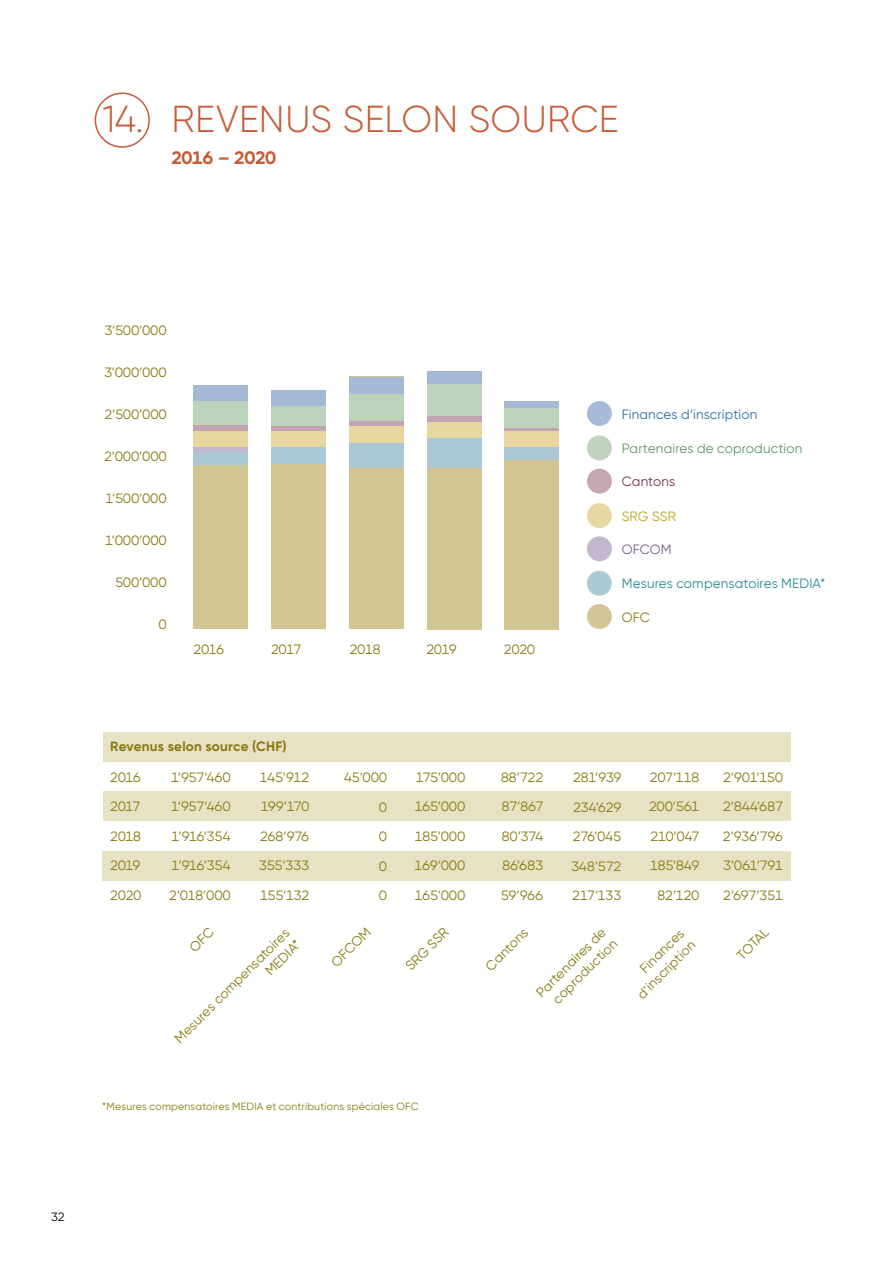
<style>
.page{position:relative;width:893px;height:1263px;background:#fff}
.page>*{position:absolute;margin:0;border:0;box-sizing:border-box;transform-origin:0 0}
.t1{font:300 37.5px "Gilroy";letter-spacing:.005em;color:#c75b35}
.t2{font:700 18px "Gilroy";letter-spacing:.005em;color:#c75b35}
.t3{font:13.5px/29.5px "Gilroy";letter-spacing:.01em;color:#88790f;text-align:justify}
.t4{font:13.5px "Gilroy";letter-spacing:.01em;color:#2d8a9d}
.t5{font:13.5px "Gilroy";letter-spacing:.015em;color:#5f9766}
.t6{font:700 13.5px "Gilroy";letter-spacing:.02em;color:#88790f}
.t7{font:13.5px "Gilroy";letter-spacing:.01em;color:#306da7}
.t8{font:13.5px "Gilroy";letter-spacing:.01em;color:#773153}
.t9{font:13.5px "Gilroy";letter-spacing:.01em;color:#c1a11a}
.t10{font:13.5px "Gilroy";letter-spacing:.01em;color:#755d8c}
.t11{font:12px "Gilroy";color:#000}
.t12{font:10.5px "Gilroy";letter-spacing:.02em;color:#88790f}
</style>
<div class="page">
<div style="left:194px;top:385px;width:54px;height:244px;background:#d1c591"></div>
<div style="left:587px;top:571px;width:25px;height:25px;background:#accad4;border-radius:50%"></div>
<div style="left:587px;top:604px;width:25px;height:25px;background:#d2c794;border-radius:50%"></div>
<div style="left:103px;top:851px;width:688px;height:29px;background:#e8e2c5"></div>
<div style="left:103px;top:791px;width:688px;height:30px;background:#e8e2c5"></div>
<div style="left:103px;top:732px;width:688px;height:29px;background:#e8e2c5"></div>
<div style="left:271px;top:390px;width:54px;height:239px;background:#d1c591"></div>
<div style="left:349px;top:376px;width:55px;height:253px;background:#d1c591"></div>
<div style="left:427px;top:371px;width:54px;height:258px;background:#d1c591"></div>
<div style="left:504px;top:401px;width:55px;height:228px;background:#d1c591"></div>
<div style="left:194px;top:385px;width:54px;height:17px;background:#a5b8d6"></div>
<div style="left:194px;top:401px;width:54px;height:24px;background:#bdd2bb"></div>
<div style="left:194px;top:425px;width:54px;height:6px;background:#c4a4b1"></div>
<div style="left:194px;top:431px;width:54px;height:17px;background:#e7d69f"></div>
<hr style="left:194px;top:448px;width:54px;height:4px;background:#c1b6cc">
<div style="left:194px;top:452px;width:54px;height:12px;background:#aac8d3"></div>
<div style="left:587px;top:503px;width:25px;height:25px;background:#e7d7a2;border-radius:50%"></div>
<div style="left:587px;top:536px;width:25px;height:25px;background:#c2b7cd;border-radius:50%"></div>
<div style="left:587px;top:435px;width:25px;height:25px;background:#bfd3bd;border-radius:50%"></div>
<div style="left:587px;top:469px;width:25px;height:25px;background:#c6a6b3;border-radius:50%"></div>
<div style="left:587px;top:401px;width:25px;height:25px;background:#a7bad7;border-radius:50%"></div>
<div style="left:271px;top:390px;width:54px;height:17px;background:#a5b8d6"></div>
<div style="left:271px;top:407px;width:54px;height:19px;background:#bdd2bb"></div>
<div style="left:271px;top:426px;width:54px;height:5px;background:#c4a4b1"></div>
<div style="left:271px;top:431px;width:54px;height:16px;background:#e7d69f"></div>
<div style="left:271px;top:447px;width:54px;height:17px;background:#aac8d3"></div>
<div style="left:349px;top:377px;width:55px;height:17px;background:#a5b8d6"></div>
<div style="left:349px;top:394px;width:55px;height:28px;background:#bdd2bb"></div>
<hr style="left:349px;top:422px;width:55px;height:4px;background:#c4a4b1">
<div style="left:349px;top:426px;width:55px;height:17px;background:#e7d69f"></div>
<div style="left:349px;top:443px;width:55px;height:24px;background:#aac8d3"></div>
<div style="left:427px;top:371px;width:54px;height:14px;background:#a5b8d6"></div>
<div style="left:427px;top:384px;width:54px;height:32px;background:#bdd2bb"></div>
<div style="left:427px;top:416px;width:54px;height:7px;background:#c4a4b1"></div>
<div style="left:427px;top:423px;width:54px;height:15px;background:#e7d69f"></div>
<div style="left:427px;top:438px;width:54px;height:29px;background:#aac8d3"></div>
<div style="left:504px;top:401px;width:55px;height:7px;background:#a5b8d6"></div>
<div style="left:504px;top:408px;width:55px;height:21px;background:#bdd2bb"></div>
<hr style="left:504px;top:429px;width:55px;height:3px;background:#c4a4b1">
<div style="left:504px;top:432px;width:55px;height:15px;background:#e7d69f"></div>
<div style="left:504px;top:447px;width:55px;height:13px;background:#aac8d3"></div>
<div style="left:95px;top:92px;width:55px;height:56px;border:2px solid #c75b35;border-radius:50%"></div>
<h1 class="t1" style="left:103px;top:96px;width:42px">14.</h1>
<h1 class="t1" style="left:172px;top:96px;width:449px">REVENUS SELON SOURCE</h1>
<h2 class="t2" style="left:171px;top:146px;width:106px">2016 – 2020</h2>
<p class="t3" style="left:105px;top:315px;width:63px">3’500’000</p>
<p class="t3" style="left:104px;top:357px;width:64px">3’000’000</p>
<p class="t3" style="left:104px;top:399px;width:64px">2’500’000</p>
<p class="t3" style="left:104px;top:441px;width:64px">2’000’000</p>
<p class="t3" style="left:105px;top:483px;width:63px">1’500’000</p>
<p class="t3" style="left:105px;top:525px;width:63px">1’000’000</p>
<p class="t3" style="left:115px;top:567px;width:53px">500’000</p>
<p class="t3" style="left:159px;top:609px;width:9px">0</p>
<p class="t3" style="left:194px;top:635px;width:32px">2016</p>
<p class="t3" style="left:271px;top:635px;width:32px">2017</p>
<p class="t3" style="left:350px;top:635px;width:32px">2018</p>
<p class="t3" style="left:426px;top:635px;width:32px">2019</p>
<p class="t3" style="left:504px;top:635px;width:33px">2020</p>
<p class="t7" style="left:622px;top:406px;width:137px">Finances d‘inscription</p>
<p class="t5" style="left:622px;top:440px;width:182px">Partenaires de coproduction</p>
<p class="t8" style="left:622px;top:473px;width:55px">Cantons</p>
<p class="t9" style="left:622px;top:508px;width:56px">SRG SSR</p>
<p class="t10" style="left:622px;top:541px;width:51px">OFCOM</p>
<p class="t4" style="left:622px;top:575px;width:205px">Mesures compensatoires MEDIA*</p>
<p class="t3" style="left:622px;top:602px;width:30px">OFC</p>
<p class="t6" style="left:110px;top:738px;width:178px">Revenus selon source (CHF)</p>
<p class="t3" style="left:169px;top:762px;width:63px">1’957’460<br>1’957’460<br>1’916’354<br>1’916’354<br>2’018’000</p>
<p class="t3" style="left:110px;top:762px;width:33px">2016<br>2017<br>2018<br>2019<br>2020</p>
<p class="t3" style="left:259px;top:762px;width:51px">145’912<br>199’170<br>268’976<br>355’333<br>155’132</p>
<p class="t3" style="left:379px;top:762px;width:9px;text-indent:-35px">45’000<br>0<br>0<br>0<br>0</p>
<p class="t3" style="left:415px;top:762px;width:52px">175’000<br>165’000<br>185’000<br>169’000<br>165’000</p>
<p class="t3" style="left:501px;top:762px;width:44px">88’722<br>87’867<br>80’374<br>86’683<br>59’966</p>
<p class="t3" style="left:571px;top:762px;width:51px">281’939<br>234’629<br>276’045<br>348’572<br>217’133</p>
<p class="t3" style="left:649px;top:762px;width:52px;text-align:right">207’118<br>200’561<br>210’047<br>185’849<br>82’120</p>
<p class="t3" style="left:723px;top:762px;width:61px">2’901’150<br>2’844’687<br>2’936’796<br>3’061’791<br>2’697’351</p>
<p class="t3" style="left:171px;top:1035px;width:158px;line-height:16.2px;text-align:right;rotate:-45deg">Mesures compensatoires<br>MEDIA*</p>
<p class="t3" style="left:323px;top:954px;width:51px;rotate:-45deg">OFCOM</p>
<p class="t3" style="left:397px;top:957px;width:56px;rotate:-45deg">SRG SSR</p>
<p class="t3" style="left:477px;top:958px;width:55px;rotate:-45deg">Cantons</p>
<p class="t3" style="left:533px;top:989px;width:94px;line-height:16.2px;text-align:center;rotate:-45deg">Partenaires de coproduction</p>
<p class="t3" style="left:622px;top:979px;width:78px;line-height:16.2px;text-align:right;rotate:-45deg">Finances d‘inscription</p>
<p class="t3" style="left:729px;top:947px;width:40px;rotate:-45deg">TOTAL</p>
<p class="t12" style="left:102px;top:1100px;width:318px">*Mesures compensatoires MEDIA et contributions spéciales OFC</p>
<p class="t11" style="left:51px;top:1209px;width:15px">32</p>
</div>
